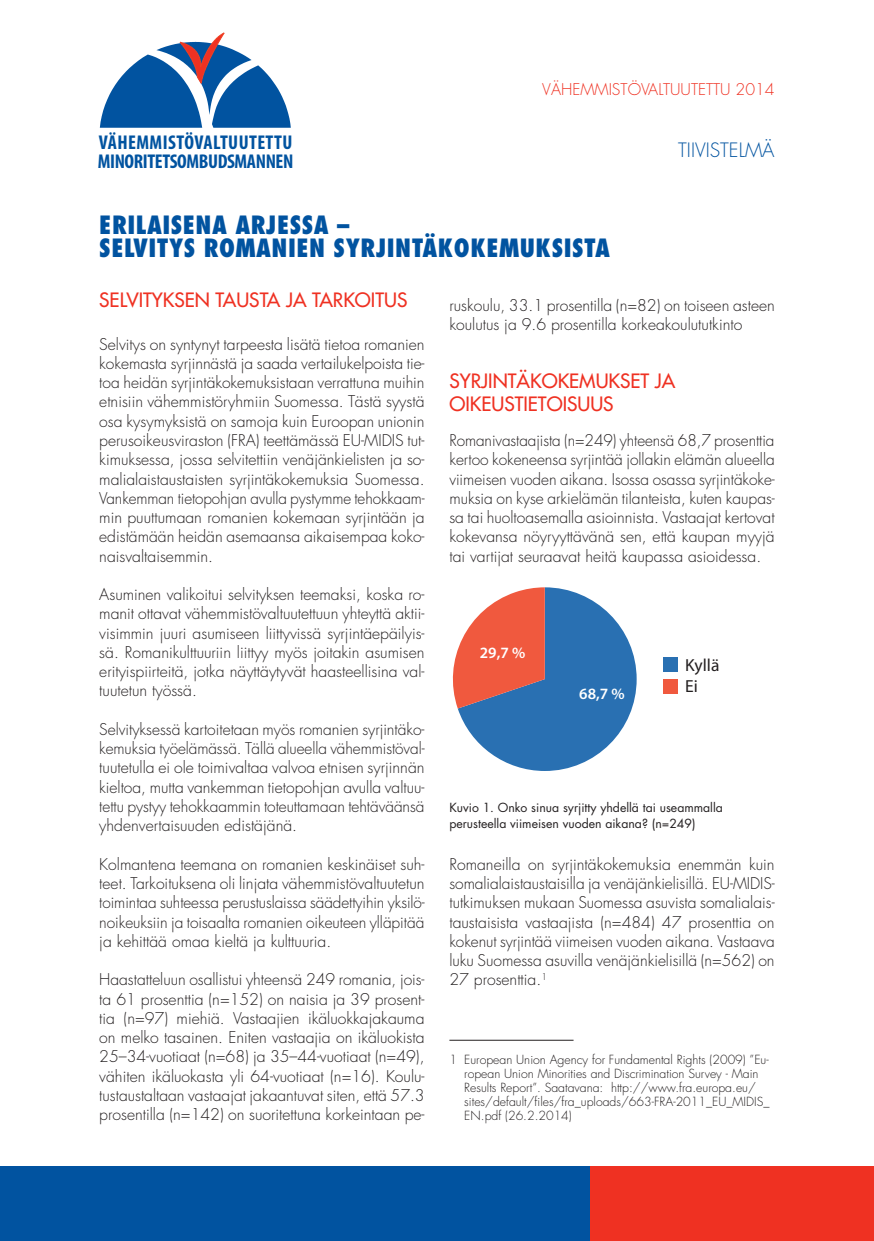
<style>
.page{position:relative;width:874px;height:1241px;background:#fff}
.page>*{position:absolute;margin:0;border:0;box-sizing:border-box;transform-origin:0 0}
.t1{font:800 condensed 24.5px/22.8px "Futura Std";letter-spacing:.02em;color:#0153a0}
.t2{font:700 condensed 19.95px/18.7px "Myriad Pro";letter-spacing:-.02em;color:#0153a0}
.t3{font:19.25px/22.8px "Futura";color:#ef3122}
.t4{font:300 19.25px "Futura";color:#0153a0}
.t5{font:17.5px/21px "Myriad Pro";color:#231f20}
.t6{font:300 15.75px/19.2px "Futura Std";color:#231f20;text-align:justify}
.t7{font:300 15.75px "Futura";color:#ef3122}
.t8{font:600 15.75px "Myriad Pro";color:#fff}
.t9{font:300 12.25px/14px "Futura Std";color:#231f20}
.t10{font:12.25px/15.8px "Futura Std";color:#231f20}
</style>
<div class="page">
<div style="left:0;top:1166px;width:590px;height:74px;background:#0153a0"></div>
<div style="left:590px;top:1166px;width:283px;height:74px;background:#ef3122"></div>
<hr style="left:449px;top:1039px;width:124px;height:1px;background:#231f20">
<svg style="left:100px;top:33px;width:190px;height:95px"></svg>
<svg style="left:452px;top:587px;width:184px;height:183px"></svg>
<div style="left:662px;top:657px;width:15px;height:15px;background:#2970b2"></div>
<div style="left:662px;top:678px;width:15px;height:15px;background:#f0593e"></div>
<p class="t2" style="left:98px;top:132px;width:197px">VÄHEMMISTÖVALTUUTETTU<br>MINORITETSOMBUDSMANNEN</p>
<p class="t7" style="left:542px;top:79px;width:234px">VÄHEMMISTÖVALTUUTETTU 2014</p>
<p class="t4" style="left:678px;top:138px;width:98px">TIIVISTELMÄ</p>
<h1 class="t1" style="left:99px;top:213px;width:512px">ERILAISENA ARJESSA –<br>SELVITYS ROMANIEN SYRJINTÄKOKEMUKSISTA</h1>
<p class="t3" style="left:99px;top:289px;width:309px">SELVITYKSEN TAUSTA JA TARKOITUS</p>
<p class="t6" style="left:99px;top:335px;width:326px">Selvitys on syntynyt tarpeesta lisätä tietoa romanien kokemasta syrjinnästä ja saada vertailukelpoista tie&shy;toa heidän syrjintäkokemuksistaan verrattuna muihin etnisiin vähemmistöryhmiin Suomessa. Tästä syystä osa kysymyksistä on samoja kuin Euroopan unionin perusoikeusviraston (FRA) teettämässä EU-MIDIS tut&shy;kimuksessa, jossa selvitettiin venäjänkielisten ja so&shy;malialaistaustaisten syrjintäkokemuksia Suomessa.<br>Vankemman tietopohjan avulla pystymme tehokkaam&shy;min puuttumaan romanien kokemaan syrjintään ja edistämään heidän asemaansa aikaisempaa koko&shy;naisvaltaisemmin.</p>
<p class="t6" style="left:99px;top:585px;width:326px">Asuminen valikoitui selvityksen teemaksi, koska ro&shy;manit ottavat vähemmistövaltuutettuun yhteyttä aktii&shy;visimmin juuri asumiseen liittyvissä syrjintäepäilyis&shy;sä. Romanikulttuuriin liittyy myös joitakin asumisen erityispiirteitä, jotka näyttäytyvät haasteellisina val&shy;tuutetun työssä.</p>
<p class="t6" style="left:99px;top:720px;width:326px">Selvityksessä kartoitetaan myös romanien syrjintäko&shy;kemuksia työelämässä. Tällä alueella vähemmistöval&shy;tuutetulla ei ole toimivaltaa valvoa etnisen syrjinnän kieltoa, mutta vankemman tietopohjan avulla valtuu&shy;tettu pystyy tehokkaammin toteuttamaan tehtäväänsä yhdenvertaisuuden edistäjänä.</p>
<p class="t6" style="left:99px;top:854px;width:326px">Kolmantena teemana on romanien keskinäiset suh&shy;teet. Tarkoituksena oli linjata vähemmistövaltuutetun toimintaa suhteessa perustuslaissa säädettyihin yksilö&shy;noikeuksiin ja toisaalta romanien oikeuteen ylläpitää ja kehittää omaa kieltä ja kulttuuria.</p>
<p class="t6" style="left:99px;top:970px;width:326px">Haastatteluun osallistui yhteensä 249 romania, jois&shy;ta 61 prosenttia (n=152) on naisia ja 39 prosent&shy;tia (n=97) miehiä. Vastaajien ikäluokkajakauma on melko tasainen. Eniten vastaajia on ikäluokista 25–34-vuotiaat (n=68) ja 35–44-vuotiaat (n=49), vähiten ikäluokasta yli 64-vuotiaat (n=16). Koulu&shy;tustaustaltaan vastaajat jakaantuvat siten, että 57.3 prosentilla (n=142) on suoritettuna korkeintaan pe-</p>
<p class="t6" style="left:449px;top:296px;width:327px">ruskoulu, 33.1 prosentilla (n=82) on toiseen asteen koulutus ja 9.6 prosentilla korkeakoulututkinto</p>
<p class="t3" style="left:449px;top:370px;width:227px">SYRJINTÄKOKEMUKSET JA<br>OIKEUSTIETOISUUS</p>
<p class="t6" style="left:449px;top:431px;width:327px">Romanivastaajista (n=249) yhteensä 68,7 prosenttia kertoo kokeneensa syrjintää jollakin elämän alueella viimeisen vuoden aikana. Isossa osassa syrjintäkoke&shy;muksia on kyse arkielämän tilanteista, kuten kaupas&shy;sa tai huoltoasemalla asioinnista. Vastaajat kertovat kokevansa nöyryyttävänä sen, että kaupan myyjä tai vartijat seuraavat heitä kaupassa asioidessa.</p>
<p class="t8" style="left:479px;top:642px;width:47px">29,7 %</p>
<p class="t8" style="left:579px;top:683px;width:47px">68,7 %</p>
<p class="t5" style="left:685px;top:654px;width:36px">Kyllä<br>Ei</p>
<p class="t10" style="left:449px;top:799px;width:275px">Kuvio 1. Onko sinua syrjitty yhdellä tai useammalla perusteella viimeisen vuoden aikana? (n=249)</p>
<p class="t6" style="left:449px;top:854px;width:327px">Romaneilla on syrjintäkokemuksia enemmän kuin somalialaistaustaisilla ja venäjänkielisillä. EU-MIDIS&shy;tutkimuksen mukaan Suomessa asuvista somalialais&shy;taustaisista vastaajista (n=484) 47 prosenttia on kokenut syrjintää viimeisen vuoden aikana. Vastaava luku Suomessa asuvilla venäjänkielisillä (n=562) on 27 prosenttia.<sup>1</sup></p>
<p class="t9" style="left:464px;top:1052px;width:306px;text-indent:-15px">1 European Union Agency for Fundamental Rights (2009) ”Eu&shy;ropean Union Minorities and Discrimination Survey - Main Results Report”. Saatavana: http://www.fra.europa.eu/ sites/default/files/fra_uploads/663-FRA-2011_EU_MIDIS_ EN.pdf (26.2.2014)</p>
</div>
